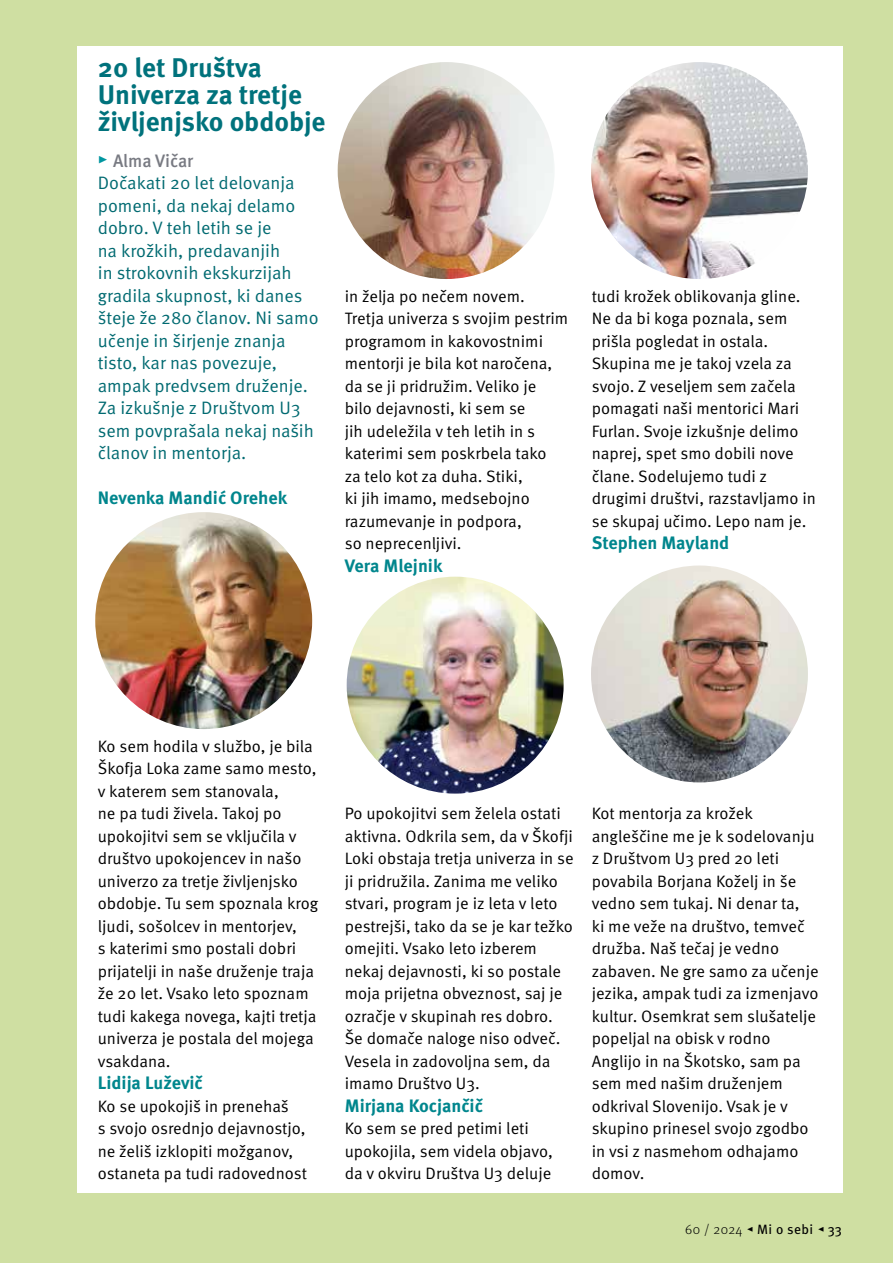
<style>
.page{position:relative;width:893px;height:1263px;background:#cfdfa2}
.page>*{position:absolute;margin:0;border:0;box-sizing:border-box;transform-origin:0 0}
.t1{font:700 27px/27px "Meta Pro";letter-spacing:-.005em;color:#00727c}
.t2{font:18px/22.5px "Meta Pro Norm";color:#006a71}
.t3{font:700 18px "Meta Pro";color:#00868d}
.t4{font:500 18px "Meta Pro";letter-spacing:-.005em;color:#787a82}
.t5{font:16.5px/22.5px "Meta Pro Norm";color:#000}
.t6{font:13.5px "Meta Pro";letter-spacing:.03em;color:#000}
.s1{font-weight:700;font-size:21px;color:#0096a0}
.s2{font-weight:300}
</style>
<div class="page">
<div style="left:77px;top:47px;width:766px;height:1146px;background:#fff"></div>
<img style="left:338px;top:62px;width:217px;height:217px;border-radius:108px">
<img style="left:591px;top:62px;width:217px;height:217px;border-radius:108px">
<img style="left:95px;top:512px;width:217px;height:217px;border-radius:108px">
<img style="left:591px;top:565px;width:217px;height:217px;border-radius:108px">
<img style="left:347px;top:577px;width:217px;height:217px;border-radius:108px">
<h1 class="t1" style="left:98px;top:52px;width:229px">20 let Društva<br>Univerza za tretje življenjsko obdobje</h1>
<p class="t4" style="left:98px;top:146px;width:97px"><span class="s1">▸</span> Alma Vičar</p>
<p class="t2" style="left:98px;top:170px;width:222px">Dočakati 20 let delovanja pomeni, da nekaj delamo dobro. V teh letih se je<br>na krožkih, predavanjih<br>in strokovnih ekskurzijah gradila skupnost, ki danes šteje že 280 članov. Ni samo učenje in širjenje znanja tisto, kar nas povezuje, ampak predvsem druženje.<br>Za izkušnje z Društvom U3 sem povprašala nekaj naših članov in mentorja.</p>
<p class="t3" style="left:98px;top:484px;width:191px">Nevenka Mandić Orehek</p>
<p class="t5" style="left:345px;top:283px;width:225px">in želja po nečem novem.<br>Tretja univerza s svojim pestrim programom in kakovostnimi mentorji je bila kot naročena, da se ji pridružim. Veliko je<br>bilo dejavnosti, ki sem se<br>jih udeležila v teh letih in s katerimi sem poskrbela tako<br>za telo kot za duha. Stiki,<br>ki jih imamo, medsebojno razumevanje in podpora,<br>so neprecenljivi.</p>
<p class="t3" style="left:345px;top:551px;width:99px">Vera Mlejnik</p>
<p class="t5" style="left:592px;top:283px;width:226px">tudi krožek oblikovanja gline.<br>Ne da bi koga poznala, sem prišla pogledat in ostala.<br>Skupina me je takoj vzela za svojo. Z veseljem sem začela pomagati naši mentorici Mari<br>Furlan. Svoje izkušnje delimo naprej, spet smo dobili nove člane. Sodelujemo tudi z drugimi društvi, razstavljamo in se skupaj učimo. Lepo nam je.</p>
<p class="t3" style="left:592px;top:529px;width:139px">Stephen Mayland</p>
<p class="t5" style="left:98px;top:733px;width:222px">Ko sem hodila v službo, je bila<br>Škofja Loka zame samo mesto, v katerem sem stanovala,<br>ne pa tudi živela. Takoj po upokojitvi sem se vključila v društvo upokojencev in našo univerzo za tretje življenjsko obdobje. Tu sem spoznala krog ljudi, sošolcev in mentorjev,<br>s katerimi smo postali dobri prijatelji in naše druženje traja že 20 let. Vsako leto spoznam tudi kakega novega, kajti tretja univerza je postala del mojega vsakdana.</p>
<p class="t3" style="left:98px;top:1069px;width:107px">Lidija Luževič</p>
<p class="t5" style="left:98px;top:1093px;width:211px">Ko se upokojiš in prenehaš<br>s svojo osrednjo dejavnostjo, ne želiš izklopiti možganov, ostaneta pa tudi radovednost</p>
<p class="t5" style="left:345px;top:801px;width:230px">Po upokojitvi sem želela ostati aktivna. Odkrila sem, da v Škofji<br>Loki obstaja tretja univerza in se ji pridružila. Zanima me veliko stvari, program je iz leta v leto pestrejši, tako da se je kar težko omejiti. Vsako leto izberem nekaj dejavnosti, ki so postale moja prijetna obveznost, saj je ozračje v skupinah res dobro.<br>Še domače naloge niso odveč.<br>Vesela in zadovoljna sem, da imamo Društvo U3.</p>
<p class="t3" style="left:345px;top:1091px;width:140px">Mirjana Kocjančič</p>
<p class="t5" style="left:345px;top:1116px;width:210px">Ko sem se pred petimi leti upokojila, sem videla objavo, da v okviru Društva U3 deluje</p>
<p class="t5" style="left:592px;top:801px;width:228px">Kot mentorja za krožek angleščine me je k sodelovanju z Društvom U3 pred 20 leti povabila Borjana Koželj in še vedno sem tukaj. Ni denar ta,<br>ki me veže na društvo, temveč družba. Naš tečaj je vedno zabaven. Ne gre samo za učenje jezika, ampak tudi za izmenjavo kultur. Osemkrat sem slušatelje popeljal na obisk v rodno<br>Anglijo in na Škotsko, sam pa sem med našim druženjem odkrival Slovenijo. Vsak je v skupino prinesel svojo zgodbo in vsi z nasmehom odhajamo domov.</p>
<p class="t6" style="left:685px;top:1218px;width:158px"><span class="s2">60 / 2024</span> ◂ Mi o sebi ◂ 33</p>
</div>
